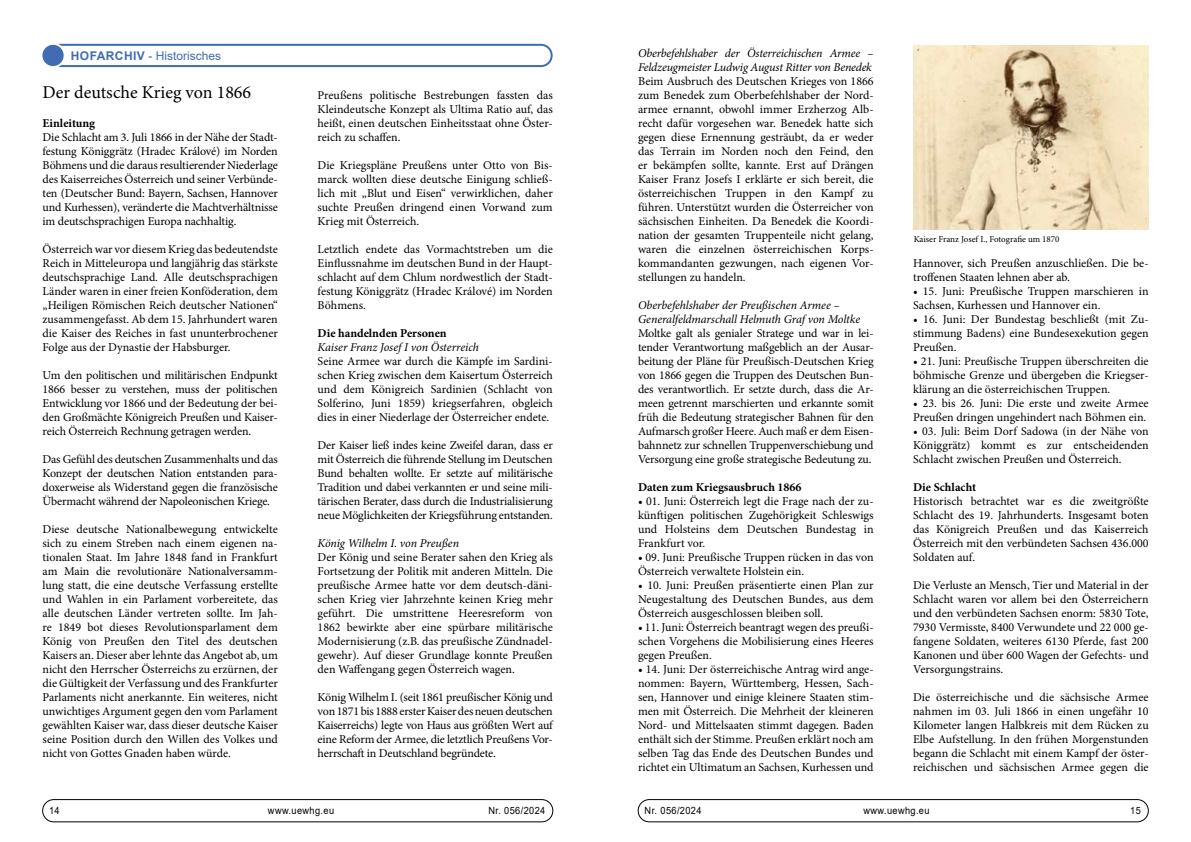
<style>
.page{position:relative;width:1191px;height:842px;background:#fff}
.page>*{position:absolute;margin:0;border:0;box-sizing:border-box;transform-origin:0 0}
.t1{font:18px "Minion Pro";color:#000}
.t2{font:12px/14px "Minion Pro";letter-spacing:-.005em;color:#000;text-align:justify}
.t3{font:italic 12px/14px "Minion Pro";letter-spacing:-.01em;color:#000}
.t4{font:700 12px "Minion Pro";color:#000}
.t5{font:12px "Arial";color:#3f6cb3}
.t6{font:10px "Arial";letter-spacing:.04em;color:#000;scale:.92 1}
.t7{font:9px "Minion Pro";color:#000}
.s1{font-weight:700}
</style>
<div class="page">
<div style="left:43px;top:799px;width:510px;height:23px;border:1px solid #000;border-radius:11px"></div>
<div style="left:638px;top:799px;width:510px;height:23px;border:1px solid #000;border-radius:11px"></div>
<svg style="left:57px;top:43px;width:496px;height:25px"></svg>
<div style="left:41px;top:44px;width:24px;height:23px;background:#3f6cb3;border-radius:50%"></div>
<div style="left:40px;top:43px;width:26px;height:25px;border:2px solid #fff;border-radius:50%"></div>
<img style="left:913px;top:46px;width:235px;height:184px">
<p class="t5" style="left:71px;top:47px;width:152px"><span class="s1">HOFARCHIV</span> - Historisches</p>
<p class="t3" style="left:638px;top:46px;width:237px">Oberbefehlshaber der Österreichischen Armee –<br>Feldzeugmeister Ludwig August Ritter von Benedek</p>
<p class="t2" style="left:638px;top:74px;width:237px">Beim Ausbruch des Deutschen Krieges von 1866 zum Benedek zum Oberbefehlshaber der Nord&shy;armee ernannt, obwohl immer Erzherzog Alb&shy;recht dafür vorgesehen war. Benedek hatte sich gegen diese Ernennung gesträubt, da er weder das Terrain im Norden noch den Feind, den er bekämpfen sollte, kannte. Erst auf Drängen Kaiser Franz Josefs I erklärte er sich bereit, die österreichischen Truppen in den Kampf zu führen. Unterstützt wurden die Österreicher von sächsischen Einheiten. Da Benedek die Koordi&shy;nation der gesamten Truppenteile nicht gelang, waren die einzelnen österreichischen Korps&shy;kommandanten gezwungen, nach eigenen Vor&shy;stellungen zu handeln.</p>
<p class="t3" style="left:638px;top:298px;width:224px">Oberbefehlshaber der Preußischen Armee –<br>Generalfeldmarschall Helmuth Graf von Moltke</p>
<p class="t2" style="left:638px;top:326px;width:237px">Moltke galt als genialer Stratege und war in lei&shy;tender Verantwortung maßgeblich an der Ausar&shy;beitung der Pläne für Preußisch-Deutschen Krieg von 1866 gegen die Truppen des Deutschen Bun&shy;des verantwortlich. Er setzte durch, dass die Ar&shy;meen getrennt marschierten und erkannte somit früh die Bedeutung strategischer Bahnen für den Aufmarsch großer Heere. Auch maß er dem Eisen&shy;bahnnetz zur schnellen Truppenverschiebung und Versorgung eine große strategische Bedeutung zu.</p>
<p class="t4" style="left:638px;top:478px;width:165px">Daten zum Kriegsausbruch 1866</p>
<p class="t2" style="left:638px;top:494px;width:237px">• 01. Juni: Österreich legt die Frage nach der zu&shy;künftigen politischen Zugehörigkeit Schleswigs und Holsteins dem Deutschen Bundestag in Frankfurt vor.</p>
<p class="t2" style="left:638px;top:550px;width:237px">• 09. Juni: Preußische Truppen rücken in das von<br>Österreich verwaltete Holstein ein.</p>
<p class="t2" style="left:638px;top:578px;width:237px">• 10. Juni: Preußen präsentierte einen Plan zur Neugestaltung des Deutschen Bundes, aus dem Österreich ausgeschlossen bleiben soll.</p>
<p class="t2" style="left:638px;top:620px;width:237px">• 11. Juni: Österreich beantragt wegen des preußi&shy;schen Vorgehens die Mobilisierung eines Heeres gegen Preußen.</p>
<p class="t2" style="left:638px;top:662px;width:237px">• 14. Juni: Der österreichische Antrag wird ange&shy;nommen: Bayern, Württemberg, Hessen, Sach&shy;sen, Hannover und einige kleinere Staaten stim&shy;men mit Österreich. Die Mehrheit der kleineren Nord- und Mittelsaaten stimmt dagegen. Baden enthält sich der Stimme. Preußen erklärt noch am selben Tag das Ende des Deutschen Bundes und richtet ein Ultimatum an Sachsen, Kurhessen und</p>
<h1 class="t1" style="left:43px;top:80px;width:210px">Der deutsche Krieg von 1866</h1>
<p class="t4" style="left:43px;top:114px;width:54px">Einleitung</p>
<p class="t2" style="left:43px;top:130px;width:237px">Die Schlacht am 3. Juli 1866 in der Nähe der Stadt&shy;festung Königgrätz (Hradec Králové) im Norden Böhmens und die daraus resultierender Niederlage des Kaiserreiches Österreich und seiner Verbünde&shy;ten (Deutscher Bund: Bayern, Sachsen, Hannover und Kurhessen), veränderte die Machtverhältnisse im deutschsprachigen Europa nachhaltig.</p>
<p class="t2" style="left:43px;top:242px;width:237px">Österreich war vor diesem Krieg das bedeutendste Reich in Mitteleuropa und langjährig das stärkste deutschsprachige Land. Alle deutschsprachigen Länder waren in einer freien Konföderation, dem „Heiligen Römischen Reich deutscher Nationen“ zusammengefasst. Ab dem 15. Jahrhundert waren die Kaiser des Reiches in fast ununterbrochener Folge aus der Dynastie der Habsburger.</p>
<p class="t2" style="left:43px;top:368px;width:237px">Um den politischen und militärischen Endpunkt 1866 besser zu verstehen, muss der politischen Entwicklung vor 1866 und der Bedeutung der bei&shy;den Großmächte Königreich Preußen und Kaiser&shy;reich Österreich Rechnung getragen werden.</p>
<p class="t2" style="left:43px;top:452px;width:237px">Das Gefühl des deutschen Zusammenhalts und das Konzept der deutschen Nation entstanden para&shy;doxerweise als Widerstand gegen die französische Übermacht während der Napoleonischen Kriege.</p>
<p class="t2" style="left:43px;top:522px;width:237px">Diese deutsche Nationalbewegung entwickelte sich zu einem Streben nach einem eigenen na&shy;tionalen Staat. Im Jahre 1848 fand in Frankfurt am Main die revolutionäre Nationalversamm&shy;lung statt, die eine deutsche Verfassung erstellte und Wahlen in ein Parlament vorbereitete, das alle deutschen Länder vertreten sollte. Im Jah&shy;re 1849 bot dieses Revolutionsparlament dem König von Preußen den Titel des deutschen Kaisers an. Dieser aber lehnte das Angebot ab, um nicht den Herrscher Österreichs zu erzürnen, der die Gültigkeit der Verfassung und des Frankfurter Parlaments nicht anerkannte. Ein weiteres, nicht unwichtiges Argument gegen den vom Parlament gewählten Kaiser war, dass dieser deutsche Kaiser seine Position durch den Willen des Volkes und nicht von Gottes Gnaden haben würde.</p>
<p class="t2" style="left:317px;top:88px;width:237px">Preußens politische Bestrebungen fassten das Kleindeutsche Konzept als Ultima Ratio auf, das heißt, einen deutschen Einheitsstaat ohne Öster&shy;reich zu schaffen.</p>
<p class="t2" style="left:317px;top:158px;width:237px">Die Kriegspläne Preußens unter Otto von Bis&shy;marck wollten diese deutsche Einigung schließ&shy;lich mit „Blut und Eisen“ verwirklichen, daher suchte Preußen dringend einen Vorwand zum Krieg mit Österreich.</p>
<p class="t2" style="left:317px;top:242px;width:237px">Letztlich endete das Vormachtstreben um die Einflussnahme im deutschen Bund in der Haupt&shy;schlacht auf dem Chlum nordwestlich der Stadt&shy;festung Königgrätz (Hradec Králové) im Norden Böhmens.</p>
<p class="t4" style="left:317px;top:324px;width:131px">Die handelnden Personen</p>
<p class="t3" style="left:317px;top:340px;width:163px">Kaiser Franz Josef I von Österreich</p>
<p class="t2" style="left:317px;top:354px;width:237px">Seine Armee war durch die Kämpfe im Sardini&shy;schen Krieg zwischen dem Kaisertum Österreich und dem Königreich Sardinien (Schlacht von Solferino, Juni 1859) kriegserfahren, obgleich dies in einer Niederlage der Österreicher endete.</p>
<p class="t2" style="left:317px;top:438px;width:237px">Der Kaiser ließ indes keine Zweifel daran, dass er mit Österreich die führende Stellung im Deutschen Bund behalten wollte. Er setzte auf militärische Tradition und dabei verkannten er und seine mili&shy;tärischen Berater, dass durch die Industrialisierung neue Möglichkeiten der Kriegsführung entstanden.</p>
<p class="t3" style="left:317px;top:536px;width:143px">König Wilhelm I. von Preußen</p>
<p class="t2" style="left:317px;top:550px;width:237px">Der König und seine Berater sahen den Krieg als Fortsetzung der Politik mit anderen Mitteln. Die preußische Armee hatte vor dem deutsch-däni&shy;schen Krieg vier Jahrzehnte keinen Krieg mehr geführt. Die umstrittene Heeresreform von 1862 bewirkte aber eine spürbare militärische Modernisierung (z.B. das preußische Zündnadel&shy;gewehr). Auf dieser Grundlage konnte Preußen den Waffengang gegen Österreich wagen.</p>
<p class="t2" style="left:317px;top:690px;width:237px">König Wilhelm I. (seit 1861 preußischer König und von 1871 bis 1888 erster Kaiser des neuen deutschen Kaiserreichs) legte von Haus aus größten Wert auf eine Reform der Armee, die letztlich Preußens Vor&shy;herrschaft in Deutschland begründete.</p>
<p class="t7" style="left:913px;top:233px;width:147px">Kaiser Franz Josef I., Fotografie um 1870</p>
<p class="t2" style="left:913px;top:256px;width:237px">Hannover, sich Preußen anzuschließen. Die be&shy;troffenen Staaten lehnen aber ab.</p>
<p class="t2" style="left:913px;top:284px;width:237px">• 15. Juni: Preußische Truppen marschieren in<br>Sachsen, Kurhessen und Hannover ein.</p>
<p class="t2" style="left:913px;top:312px;width:237px">• 16. Juni: Der Bundestag beschließt (mit Zu&shy;stimmung Badens) eine Bundesexekution gegen Preußen.</p>
<p class="t2" style="left:913px;top:354px;width:237px">• 21. Juni: Preußische Truppen überschreiten die böhmische Grenze und übergeben die Kriegser&shy;klärung an die österreichischen Truppen.</p>
<p class="t2" style="left:913px;top:396px;width:237px">• 23. bis 26. Juni: Die erste und zweite Armee<br>Preußen dringen ungehindert nach Böhmen ein.</p>
<p class="t2" style="left:913px;top:424px;width:237px">• 03. Juli: Beim Dorf Sadowa (in der Nähe von Königgrätz) kommt es zur entscheidenden Schlacht zwischen Preußen und Österreich.</p>
<p class="t4" style="left:913px;top:478px;width:65px">Die Schlacht</p>
<p class="t2" style="left:913px;top:494px;width:237px">Historisch betrachtet war es die zweitgrößte Schlacht des 19. Jahrhunderts. Insgesamt boten das Königreich Preußen und das Kaiserreich Österreich mit den verbündeten Sachsen 436.000<br>Soldaten auf.</p>
<p class="t2" style="left:913px;top:578px;width:237px">Die Verluste an Mensch, Tier und Material in der Schlacht waren vor allem bei den Österreichern und den verbündeten Sachsen enorm: 5830 Tote, 7930 Vermisste, 8400 Verwundete und 22 000 ge&shy;fangene Soldaten, weiteres 6130 Pferde, fast 200<br>Kanonen und über 600 Wagen der Gefechts- und Versorgungstrains.</p>
<p class="t2" style="left:913px;top:690px;width:237px">Die österreichische und die sächsische Armee nahmen im 03. Juli 1866 in einen ungefähr 10<br>Kilometer langen Halbkreis mit dem Rücken zu Elbe Aufstellung. In den frühen Morgenstunden begann die Schlacht mit einem Kampf der öster&shy;reichischen und sächsischen Armee gegen die</p>
<p class="t6" style="left:49px;top:804px;width:13px">14</p>
<p class="t6" style="left:268px;top:804px;width:73px">www.uewhg.eu</p>
<p class="t6" style="left:488px;top:804px;width:63px">Nr. 056/2024</p>
<p class="t6" style="left:644px;top:804px;width:63px">Nr. 056/2024</p>
<p class="t6" style="left:863px;top:804px;width:73px">www.uewhg.eu</p>
<p class="t6" style="left:1130px;top:804px;width:13px">15</p>
</div>
